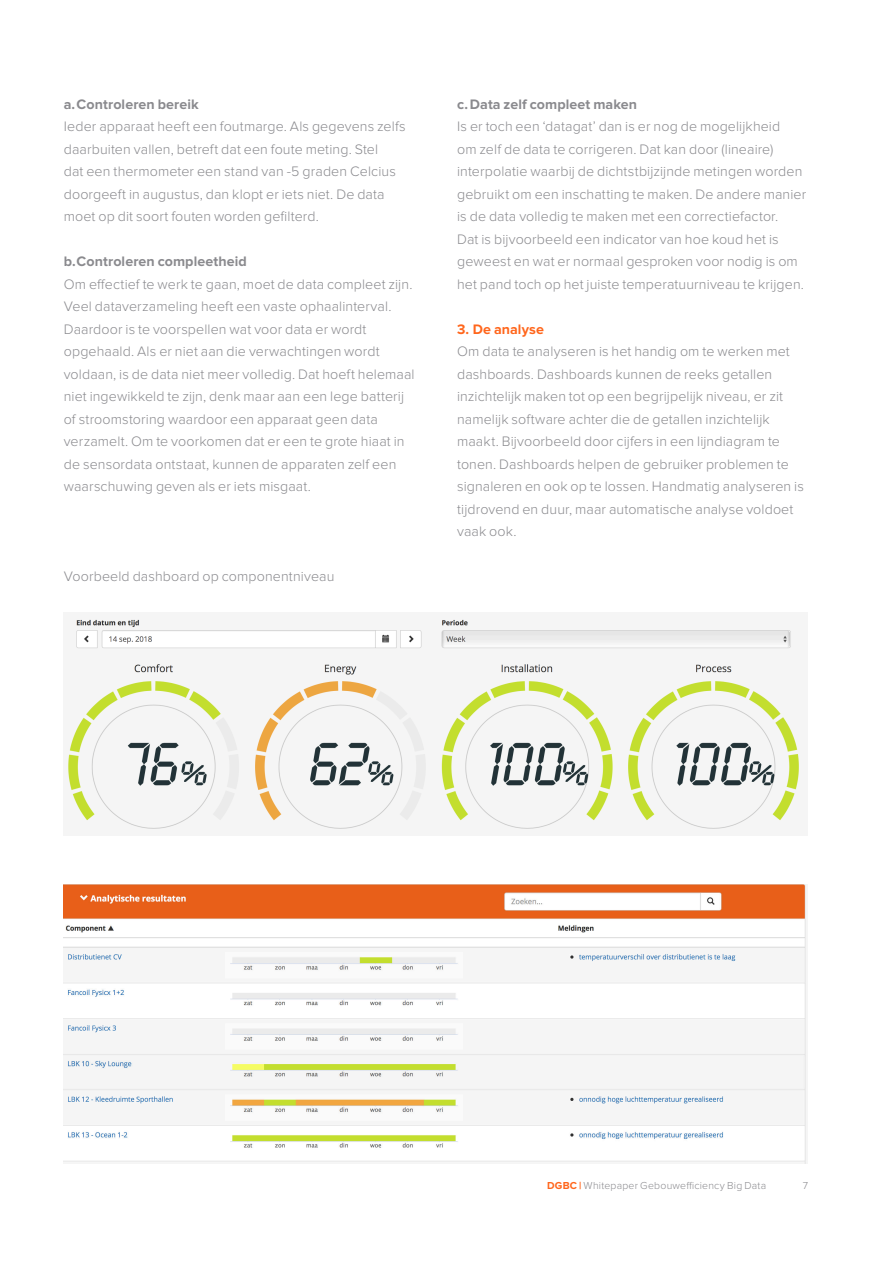
<style>
.page{position:relative;width:893px;height:1263px;background:#fff}
.page>*{position:absolute;margin:0;border:0;box-sizing:border-box;transform-origin:0 0}
.Broodtekst{font:300 14.25px/22.5px "Proxima Nova";letter-spacing:.01em;color:#8a8a8e}
.Jim_Tussenkop{font:700 14.25px "Proxima Nova";letter-spacing:.005em;color:#8a8a8e}
.Jim_Tussenkop-2{font:700 14.25px "Proxima Nova";letter-spacing:.005em;color:#ff661c}
.t1{font:300 10.5px "Proxima Nova";letter-spacing:.02em;color:#8a8a8e}
.s1{font-weight:700;color:#ff661c}
</style>
<div class="page">
<img style="left:64px;top:885px;width:742px;height:279px">
<img style="left:68px;top:619px;width:731px;height:210px">
<p class="Jim_Tussenkop" style="left:64px;top:98px;width:136px">a.Controleren bereik</p>
<p class="Broodtekst" style="left:64px;top:116px;width:343px">Ieder apparaat heeft een foutmarge. Als gegevens zelfs daarbuiten vallen, betreft dat een foute meting. Stel<br>dat een thermometer een stand van -5 graden Celcius doorgeeft in augustus, dan klopt er iets niet. De data moet op dit soort fouten worden gefilterd.</p>
<p class="Jim_Tussenkop" style="left:64px;top:255px;width:185px">b.Controleren compleetheid</p>
<p class="Broodtekst" style="left:64px;top:273px;width:352px">Om effectief te werk te gaan, moet de data compleet zijn.<br>Veel dataverzameling heeft een vaste ophaalinterval.<br>Daardoor is te voorspellen wat voor data er wordt opgehaald. Als er niet aan die verwachtingen wordt voldaan, is de data niet meer volledig. Dat hoeft helemaal niet ingewikkeld te zijn, denk maar aan een lege batterij of stroomstoring waardoor een apparaat geen data verzamelt. Om te voorkomen dat er een te grote hiaat in de sensordata ontstaat, kunnen de apparaten zelf een waarschuwing geven als er iets misgaat.</p>
<p class="Broodtekst" style="left:64px;top:566px;width:272px">Voorbeeld dashboard op componentniveau</p>
<p class="Jim_Tussenkop" style="left:457px;top:98px;width:181px">c.Data zelf compleet maken</p>
<p class="Broodtekst" style="left:457px;top:116px;width:351px">Is er toch een ‘datagat’ dan is er nog de mogelijkheid<br>om zelf de data te corrigeren. Dat kan door (lineaire) interpolatie waarbij de dichtstbijzijnde metingen worden gebruikt om een inschatting te maken. De andere manier is de data volledig te maken met een correctiefactor.<br>Dat is bijvoorbeeld een indicator van hoe koud het is geweest en wat er normaal gesproken voor nodig is om het pand toch op het juiste temperatuurniveau te krijgen.</p>
<p class="Jim_Tussenkop-2" style="left:457px;top:323px;width:88px">3. De analyse</p>
<p class="Broodtekst" style="left:457px;top:341px;width:348px">Om data te analyseren is het handig om te werken met dashboards. Dashboards kunnen de reeks getallen inzichtelijk maken tot op een begrijpelijk niveau, er zit namelijk software achter die de getallen inzichtelijk maakt. Bijvoorbeeld door cijfers in een lijndiagram te tonen. Dashboards helpen de gebruiker problemen te signaleren en ook op te lossen. Handmatig analyseren is tijdrovend en duur, maar automatische analyse voldoet vaak ook.</p>
<p class="t1" style="left:547px;top:1180px;width:221px"><span class="s1">DGBC |</span> Whitepaper Gebouwefficiency Big Data</p>
<p class="t1" style="left:803px;top:1180px;width:7px">7</p>
</div>
